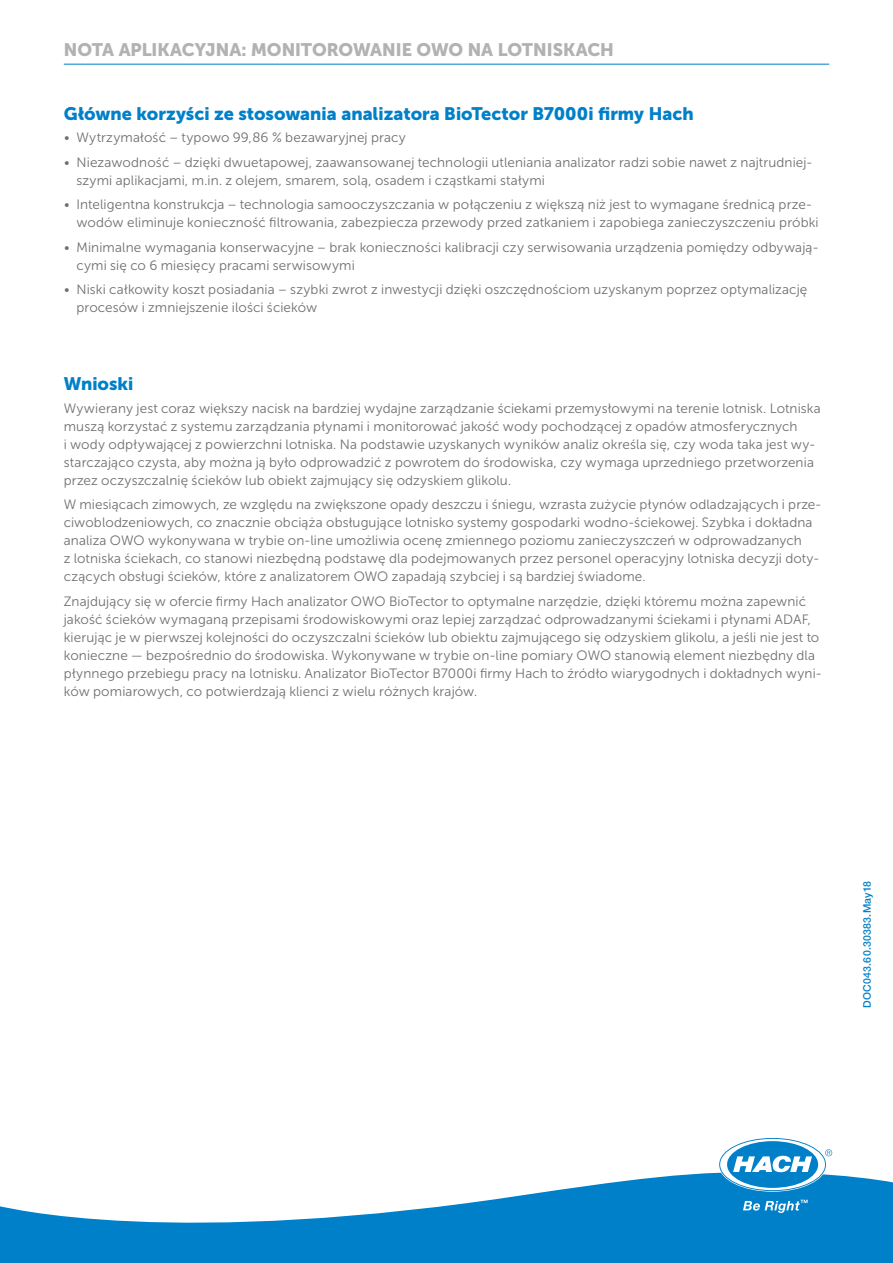
<style>
.page{position:relative;width:893px;height:1263px;background:#fff}
.page>*{position:absolute;margin:0;border:0;box-sizing:border-box;transform-origin:0 0}
.t1{font:18px "Museo Sans Cyrl 900";color:#0080c8}
.t2{font:18px "Museo Sans Cyrl 900";color:#b1b2b3}
.t3{font:13.5px/18px "Museo Sans Cyrl 300";letter-spacing:.01em;color:#6f6f6e}
.t4{font:500 10.5px "Helvetica Neue LTW1 G";letter-spacing:.025em;color:#0080c8}
</style>
<div class="page">
<hr style="left:64px;top:64px;width:765px;height:1px;background:#0080c8">
<svg style="left:0;top:1172px;width:893px;height:91px;fill:#0080c8"></svg>
<svg style="left:720px;top:1139px;width:112px;height:51px"></svg>
<svg style="left:743px;top:1200px;width:65px;height:13px"></svg>
<h1 class="t2" style="left:64px;top:39px;width:552px">NOTA APLIKACYJNA: MONITOROWANIE OWO NA LOTNISKACH</h1>
<h1 class="t1" style="left:64px;top:103px;width:631px">Główne korzyści ze stosowania analizatora BioTector B7000i firmy Hach</h1>
<p class="t3" style="left:64px;top:129px;width:344px">• Wytrzymałość – typowo 99,86 % bezawaryjnej pracy</p>
<p class="t3" style="left:77px;top:153px;width:737px;text-indent:-13px">• Niezawodność – dzięki dwuetapowej, zaawansowanej technologii utleniania analizator radzi sobie nawet z najtrudniej&shy;szymi aplikacjami, m.in. z olejem, smarem, solą, osadem i cząstkami stałymi</p>
<p class="t3" style="left:77px;top:196px;width:744px;text-indent:-13px">• Inteligentna konstrukcja – technologia samooczyszczania w połączeniu z większą niż jest to wymagane średnicą prze&shy;wodów eliminuje konieczność filtrowania, zabezpiecza przewody przed zatkaniem i zapobiega zanieczyszczeniu próbki</p>
<p class="t3" style="left:77px;top:238px;width:744px;text-indent:-13px">• Minimalne wymagania konserwacyjne – brak konieczności kalibracji czy serwisowania urządzenia pomiędzy odbywają&shy;cymi się co 6 miesięcy pracami serwisowymi</p>
<p class="t3" style="left:77px;top:280px;width:732px;text-indent:-13px">• Niski całkowity koszt posiadania – szybki zwrot z inwestycji dzięki oszczędnościom uzyskanym poprzez optymalizację procesów i zmniejszenie ilości ścieków</p>
<h1 class="t1" style="left:64px;top:374px;width:71px">Wnioski</h1>
<p class="t3" style="left:64px;top:399px;width:758px">Wywierany jest coraz większy nacisk na bardziej wydajne zarządzanie ściekami przemysłowymi na terenie lotnisk. Lotniska muszą korzystać z systemu zarządzania płynami i monitorować jakość wody pochodzącej z opadów atmosferycznych<br>i wody odpływającej z powierzchni lotniska. Na podstawie uzyskanych wyników analiz określa się, czy woda taka jest wy&shy;starczająco czysta, aby można ją było odprowadzić z powrotem do środowiska, czy wymaga uprzedniego przetworzenia przez oczyszczalnię ścieków lub obiekt zajmujący się odzyskiem glikolu.</p>
<p class="t3" style="left:64px;top:496px;width:759px">W miesiącach zimowych, ze względu na zwiększone opady deszczu i śniegu, wzrasta zużycie płynów odladzających i prze&shy;ciwoblodzeniowych, co znacznie obciąża obsługujące lotnisko systemy gospodarki wodno-ściekowej. Szybka i dokładna analiza OWO wykonywana w trybie on-line umożliwia ocenę zmiennego poziomu zanieczyszczeń w odprowadzanych<br>z lotniska ściekach, co stanowi niezbędną podstawę dla podejmowanych przez personel operacyjny lotniska decyzji doty&shy;czących obsługi ścieków, które z analizatorem OWO zapadają szybciej i są bardziej świadome.</p>
<p class="t3" style="left:64px;top:592px;width:759px">Znajdujący się w ofercie firmy Hach analizator OWO BioTector to optymalne narzędzie, dzięki któremu można zapewnić jakość ścieków wymaganą przepisami środowiskowymi oraz lepiej zarządzać odprowadzanymi ściekami i płynami ADAF, kierując je w pierwszej kolejności do oczyszczalni ścieków lub obiektu zajmującego się odzyskiem glikolu, a jeśli nie jest to konieczne — bezpośrednio do środowiska. Wykonywane w trybie on-line pomiary OWO stanowią element niezbędny dla płynnego przebiegu pracy na lotnisku. Analizator BioTector B7000i firmy Hach to źródło wiarygodnych i dokładnych wyni&shy;ków pomiarowych, co potwierdzają klienci z wielu różnych krajów.</p>
<p class="t4" style="left:861px;top:1008px;width:128px;rotate:-90deg">DOC043.60.30383.May18</p>
</div>
